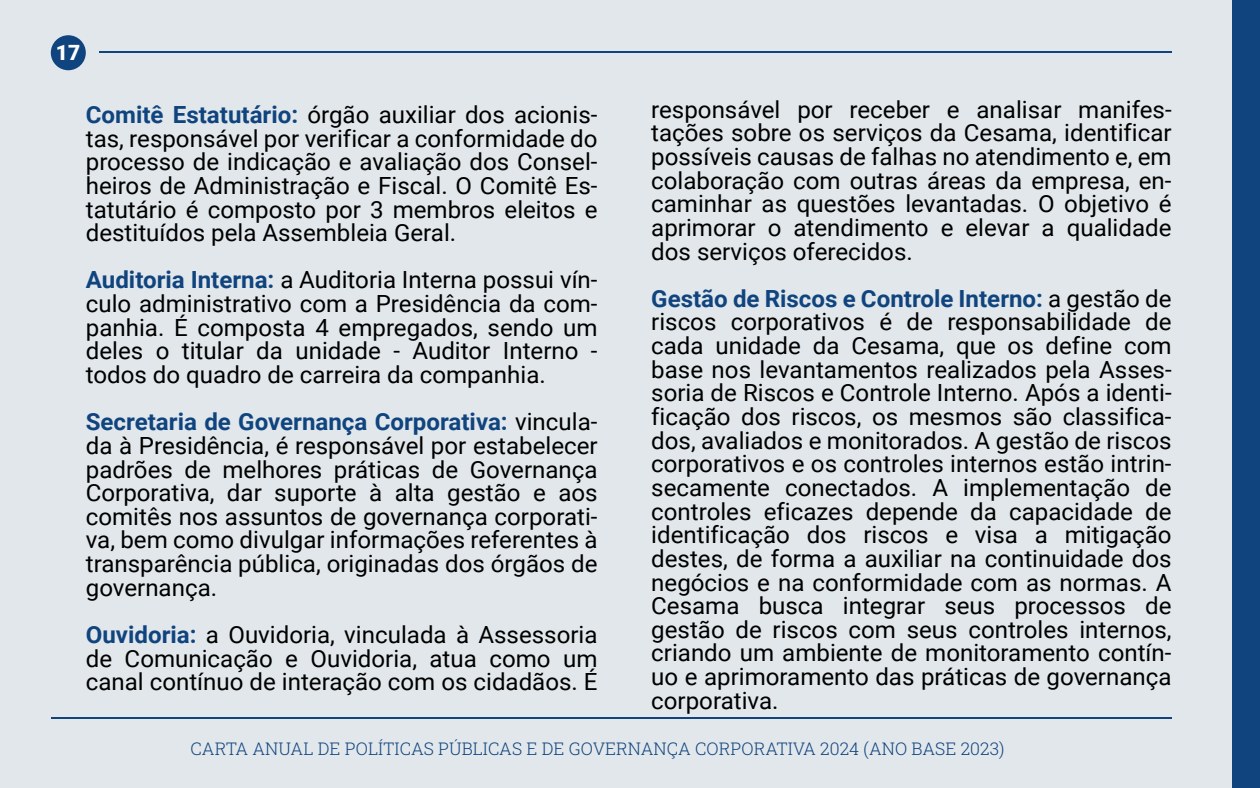
<style>
.page{position:relative;width:1260px;height:788px;background:#e1e7ea}
.page>*{position:absolute;margin:0;border:0;box-sizing:border-box;transform-origin:0 0}
.t1{font:23.62px/23.6px "Roboto";color:#000;text-align:justify}
.t2{font:900 21px "Roboto";color:#fff}
.t3{font:17.5px "Roboto Slab";color:#10447f}
.s1{font-weight:700;color:#10447f}
</style>
<div class="page">
<div style="left:1233px;top:0;width:27px;height:788px;background:#10447f"></div>
<hr style="left:51px;top:717px;width:1121px;height:1px;background:#10447f">
<div style="left:51px;top:35px;width:35px;height:35px;background:#10447f;border-radius:50%"></div>
<hr style="left:99px;top:51px;width:1073px;height:1px;background:#10447f">
<p class="t2" style="left:56px;top:38px;width:26px">17</p>
<p class="t1" style="left:86px;top:102px;width:513px"><span class="s1">Comitê Estatutário:</span> órgão auxiliar dos acionis&shy;tas, responsável por verificar a conformidade do processo de indicação e avaliação dos Consel&shy;heiros de Administração e Fiscal. O Comitê Es&shy;tatutário é composto por 3 membros eleitos e destituídos pela Assembleia Geral.</p>
<p class="t1" style="left:86px;top:267px;width:513px"><span class="s1">Auditoria Interna:</span> a Auditoria Interna possui vín&shy;culo administrativo com a Presidência da com&shy;panhia. É composta 4 empregados, sendo um deles o titular da unidade - Auditor Interno - todos do quadro de carreira da companhia.</p>
<p class="t1" style="left:86px;top:409px;width:513px"><span class="s1">Secretaria de Governança Corporativa:</span> vincula&shy;da à Presidência, é responsável por estabelecer padrões de melhores práticas de Governança Corporativa, dar suporte à alta gestão e aos comitês nos assuntos de governança corporati&shy;va, bem como divulgar informações referentes à transparência pública, originadas dos órgãos de governança.</p>
<p class="t1" style="left:86px;top:622px;width:513px"><span class="s1">Ouvidoria:</span> a Ouvidoria, vinculada à Assessoria de Comunicação e Ouvidoria, atua como um canal contínuo de interação com os cidadãos. É</p>
<p class="t1" style="left:651px;top:97px;width:522px">responsável por receber e analisar manifes&shy;tações sobre os serviços da Cesama, identificar possíveis causas de falhas no atendimento e, em colaboração com outras áreas da empresa, en&shy;caminhar as questões levantadas. O objetivo é aprimorar o atendimento e elevar a qualidade dos serviços oferecidos.</p>
<p class="t1" style="left:651px;top:286px;width:522px"><span class="s1">Gestão de Riscos e Controle Interno:</span> a gestão de riscos corporativos é de responsabilidade de cada unidade da Cesama, que os define com base nos levantamentos realizados pela Asses&shy;soria de Riscos e Controle Interno. Após a identi&shy;ficação dos riscos, os mesmos são classifica&shy;dos, avaliados e monitorados. A gestão de riscos corporativos e os controles internos estão intrin&shy;secamente conectados. A implementação de controles eficazes depende da capacidade de identificação dos riscos e visa a mitigação destes, de forma a auxiliar na continuidade dos negócios e na conformidade com as normas. A Cesama busca integrar seus processos de gestão de riscos com seus controles internos, criando um ambiente de monitoramento contín&shy;uo e aprimoramento das práticas de governança corporativa.</p>
<p class="t3" style="left:191px;top:736px;width:815px">CARTA ANUAL DE POLÍTICAS PÚBLICAS E DE GOVERNANÇA CORPORATIVA 2024 (ANO BASE 2023)</p>
</div>
